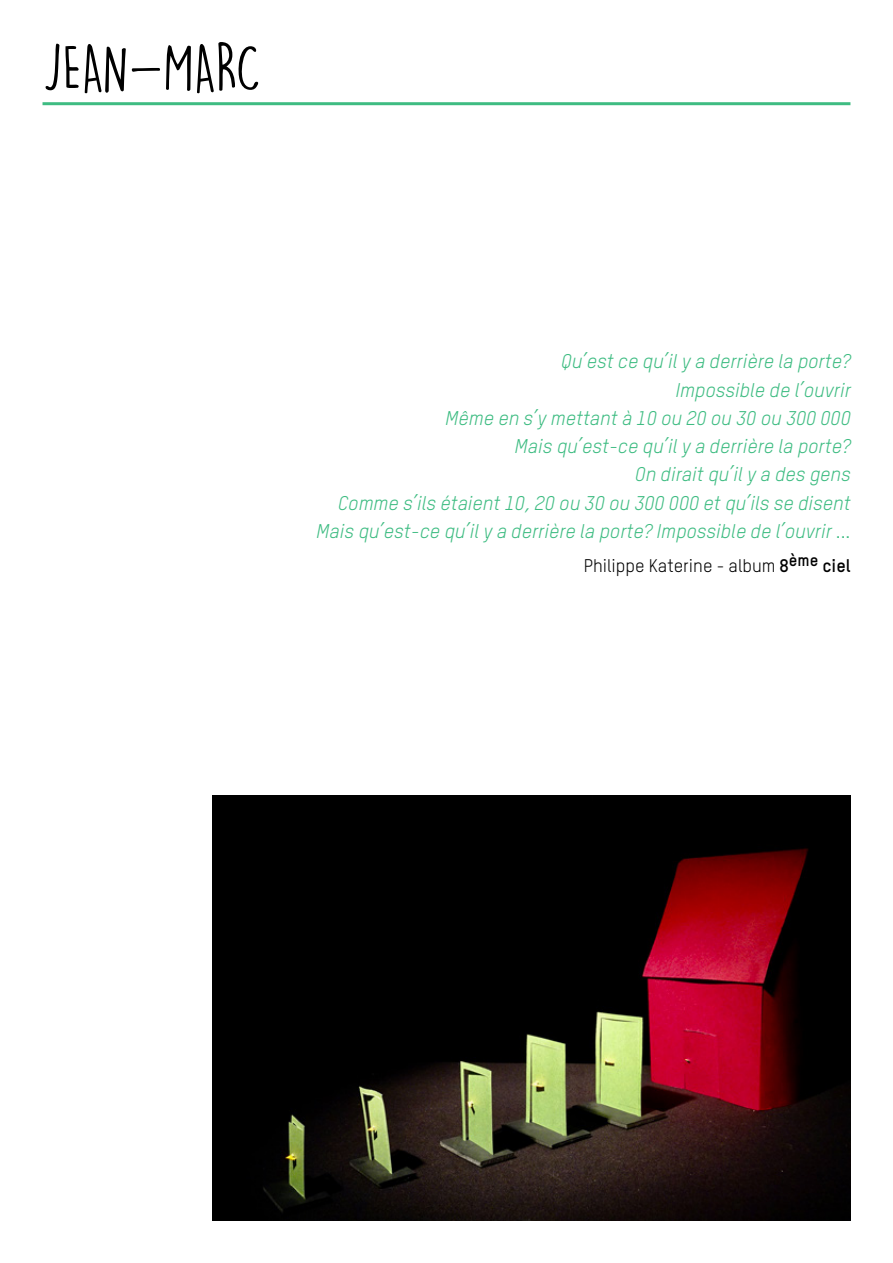
<style>
.page{position:relative;width:893px;height:1263px;background:#fff}
.page>*{position:absolute;margin:0;border:0;box-sizing:border-box;transform-origin:0 0}
.t1{font:60px "DK Lemon Yellow Sun";letter-spacing:-.01em;color:#000}
.t2{font:italic 19.5px/28.2px "TSTARPRO";color:#3ebc82;text-align:right}
.t3{font:18px "TSTARPRO";color:#000}
.s1{font-style:normal}
.s2{font-weight:700}
</style>
<div class="page">
<hr style="left:43px;top:102px;width:807px;height:3px;background:#3ebc82">
<img style="left:213px;top:795px;width:637px;height:425px">
<h1 class="t1" style="left:43px;top:32px;width:220px">JEAN-MARC</h1>
<p class="t2" style="left:316px;top:347px;width:536px">Qu’est ce qu’il y a derrière la porte?<br>Impossible de l’ouvrir<br>Même en s’y mettant à 10 ou 20 ou 30 ou 300 000<br>Mais qu’est-ce qu’il y a derrière la porte?<br>On dirait qu’il y a des gens<br>Comme s’ils étaient 10, 20 ou 30 ou 300 000 et qu’ils se disent Mais qu’est-ce qu’il y a derrière la porte? Impossible de l’ouvrir <span class="s1">...</span></p>
<p class="t3" style="left:584px;top:555px;width:268px">Philippe Katerine - album <span class="s2">8</span><sup>ème</sup> <span class="s2">ciel</span></p>
</div>
